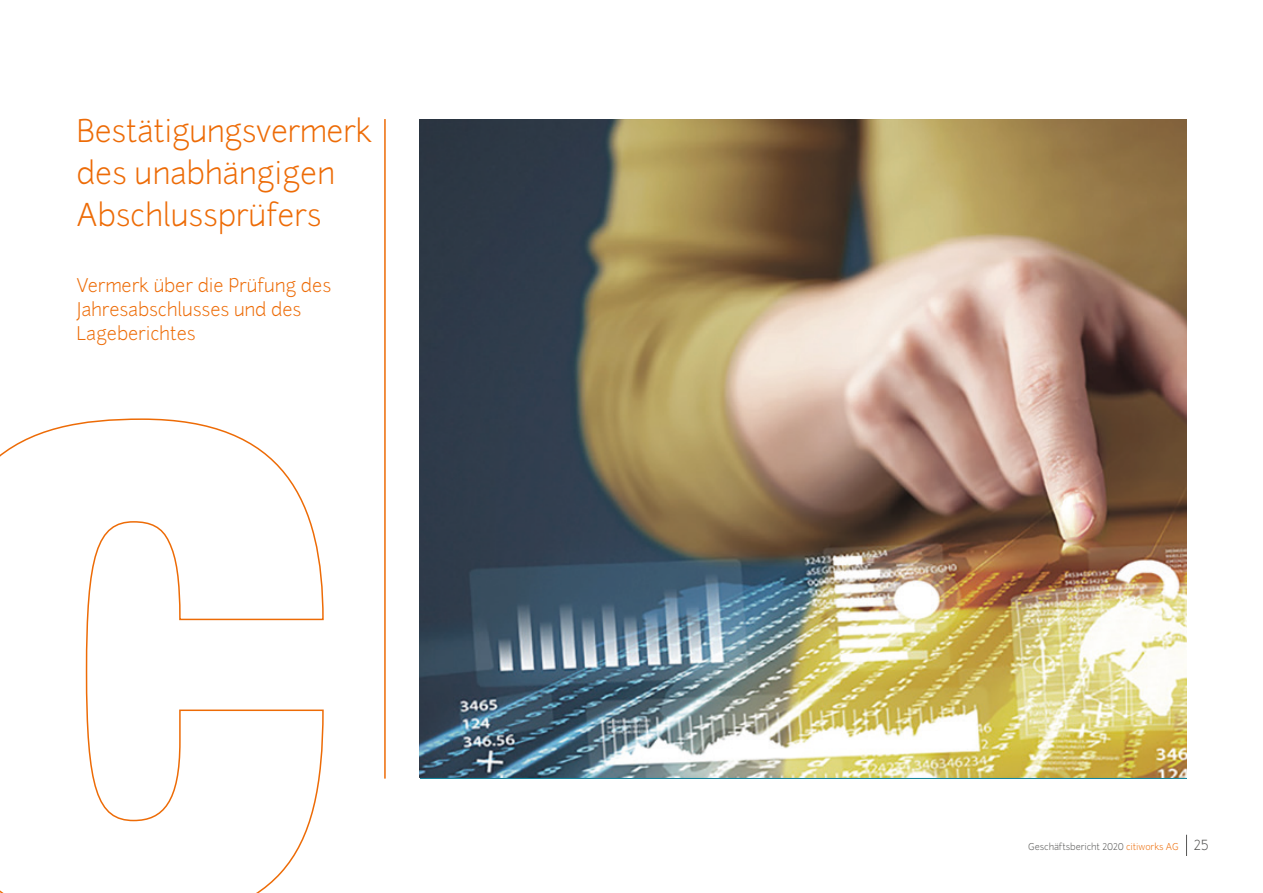
<style>
.page{position:relative;width:1263px;height:893px;background:#fff}
.page>*{position:absolute;margin:0;border:0;box-sizing:border-box;transform-origin:0 0}
.t1{font:300 30px/42px "Junction";color:#ed6b06}
.t2{font:300 18px "Junction";color:#ed6b06}
.t3{font:300 9px "Junction";color:#575756}
.s1{color:#ed6b06}
.s2{font-size:13.5px}
</style>
<div class="page">
<svg style="left:0;top:418px;width:324px;height:475px"></svg>
<hr style="left:384px;top:119px;width:2px;height:660px;background:#ed6b06">
<svg style="left:1186px;top:835px;width:1px;height:21px"></svg>
<img style="left:420px;top:119px;width:766px;height:658px">
<p class="t1" style="left:77px;top:110px;width:296px">Bestätigungsvermerk</p>
<p class="t1" style="left:77px;top:152px;width:260px">des unabhängigen<br>Abschlussprüfers</p>
<p class="t2" style="left:77px;top:274px;width:256px">Vermerk über die Prüfung des</p>
<p class="t2" style="left:77px;top:298px;width:226px">Jahresabschlusses und des</p>
<p class="t2" style="left:77px;top:322px;width:121px">Lageberichtes</p>
<p class="t3" style="left:1028px;top:841px;width:182px">Geschäftsbericht 2020 <span class="s1">citiworks AG</span> <span class="s2">25</span></p>
</div>
